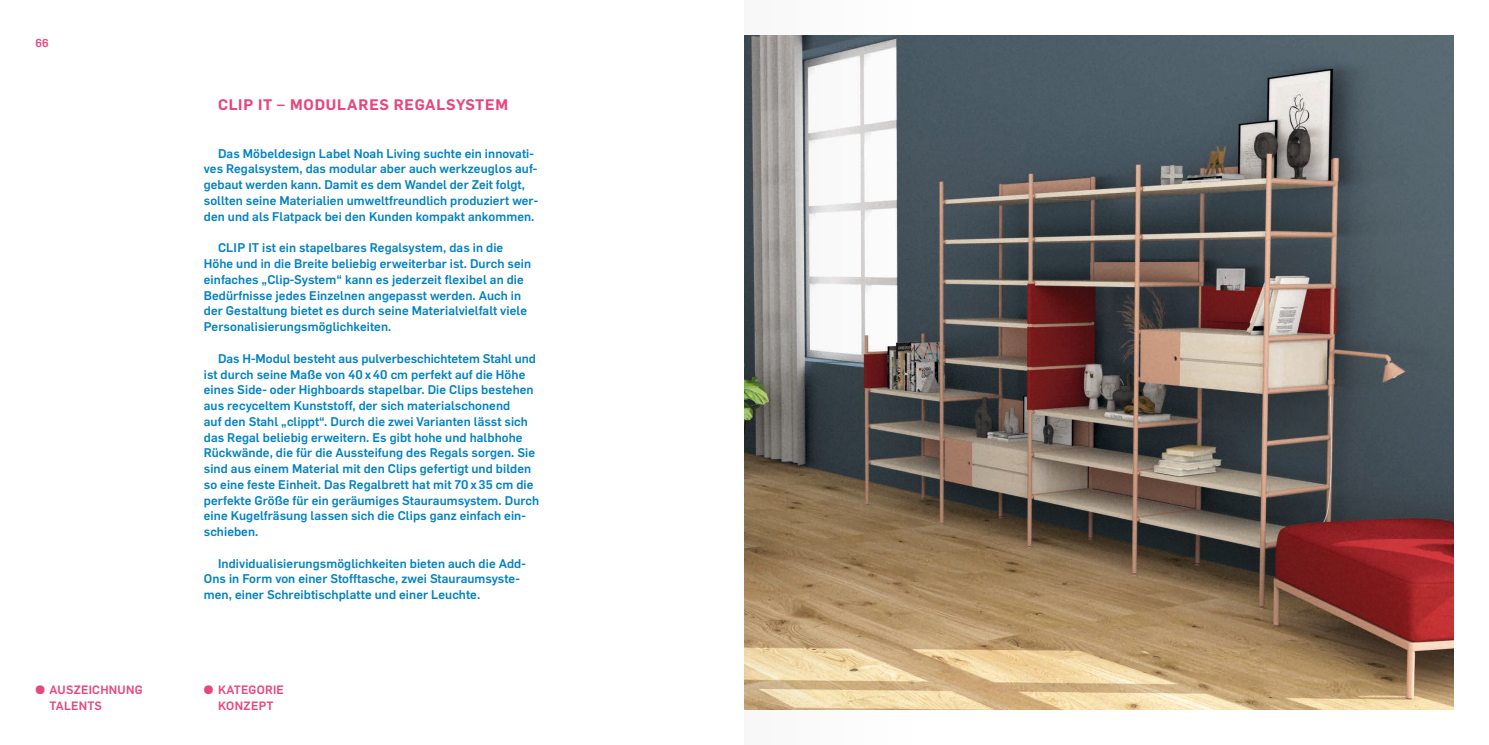
<style>
.page{position:relative;width:1489px;height:745px;background:#fff}
.page>*{position:absolute;margin:0;border:0;box-sizing:border-box;transform-origin:0 0}
.t1{font:600 15px "Flama";letter-spacing:.05em;color:#e6477d}
.t2{font:500 12.38px/15.8px "Flama";letter-spacing:.005em;color:#0082c3}
.t3{font:500 11.88px/15.8px "Flama";letter-spacing:.02em;color:#e6477d}
.t4{font:500 11.25px "Flama";color:#e6477d}
</style>
<div class="page">
<img style="left:921px;top:35px;width:532px;height:674px">
<svg style="left:744px;top:35px;width:177px;height:675px"></svg>
<p class="t4" style="left:35px;top:35px;width:15px">66</p>
<p class="t1" style="left:218px;top:94px;width:291px">CLIP IT – MODULARES REGALSYSTEM</p>
<p class="t2" style="left:204px;top:145px;width:336px;text-indent:14px">Das Möbeldesign Label Noah Living suchte ein innovati&shy;ves Regalsystem, das modular aber auch werkzeuglos auf&shy;gebaut werden kann. Damit es dem Wandel der Zeit folgt, sollten seine Materialien umweltfreundlich produziert wer&shy;den und als Flatpack bei den Kunden kompakt ankommen.</p>
<p class="t2" style="left:204px;top:239px;width:329px;text-indent:14px">CLIP IT ist ein stapelbares Regalsystem, das in die Höhe und in die Breite beliebig erweiterbar ist. Durch sein einfaches „Clip-System“ kann es jederzeit flexibel an die Bedürfnisse jedes Einzelnen angepasst werden. Auch in der Gestaltung bietet es durch seine Materialvielfalt viele Personalisierungsmöglichkeiten.</p>
<p class="t2" style="left:204px;top:349px;width:337px;text-indent:14px">Das H-Modul besteht aus pulverbeschichtetem Stahl und ist durch seine Maße von 40x40 cm perfekt auf die Höhe eines Side- oder Highboards stapelbar. Die Clips bestehen aus recyceltem Kunststoff, der sich materialschonend<br>auf den Stahl „clippt“. Durch die zwei Varianten lässt sich das Regal beliebig erweitern. Es gibt hohe und halbhohe Rückwände, die für die Aussteifung des Regals sorgen. Sie sind aus einem Material mit den Clips gefertigt und bilden so eine feste Einheit. Das Regalbrett hat mit 70x35 cm die perfekte Größe für ein geräumiges Stauraumsystem. Durch eine Kugelfräsung lassen sich die Clips ganz einfach ein&shy;schieben.</p>
<p class="t2" style="left:204px;top:554px;width:323px;text-indent:14px">Individualisierungsmöglichkeiten bieten auch die Add-<br>Ons in Form von einer Stofftasche, zwei Stauraumsyste&shy;men, einer Schreibtischplatte und einer Leuchte.</p>
<p class="t3" style="left:50px;top:680px;width:94px;text-indent:-14px">● AUSZEICHNUNG<br>TALENTS</p>
<p class="t3" style="left:204px;top:680px;width:82px;text-align:center">● KATEGORIE<br>KONZEPT</p>
</div>
